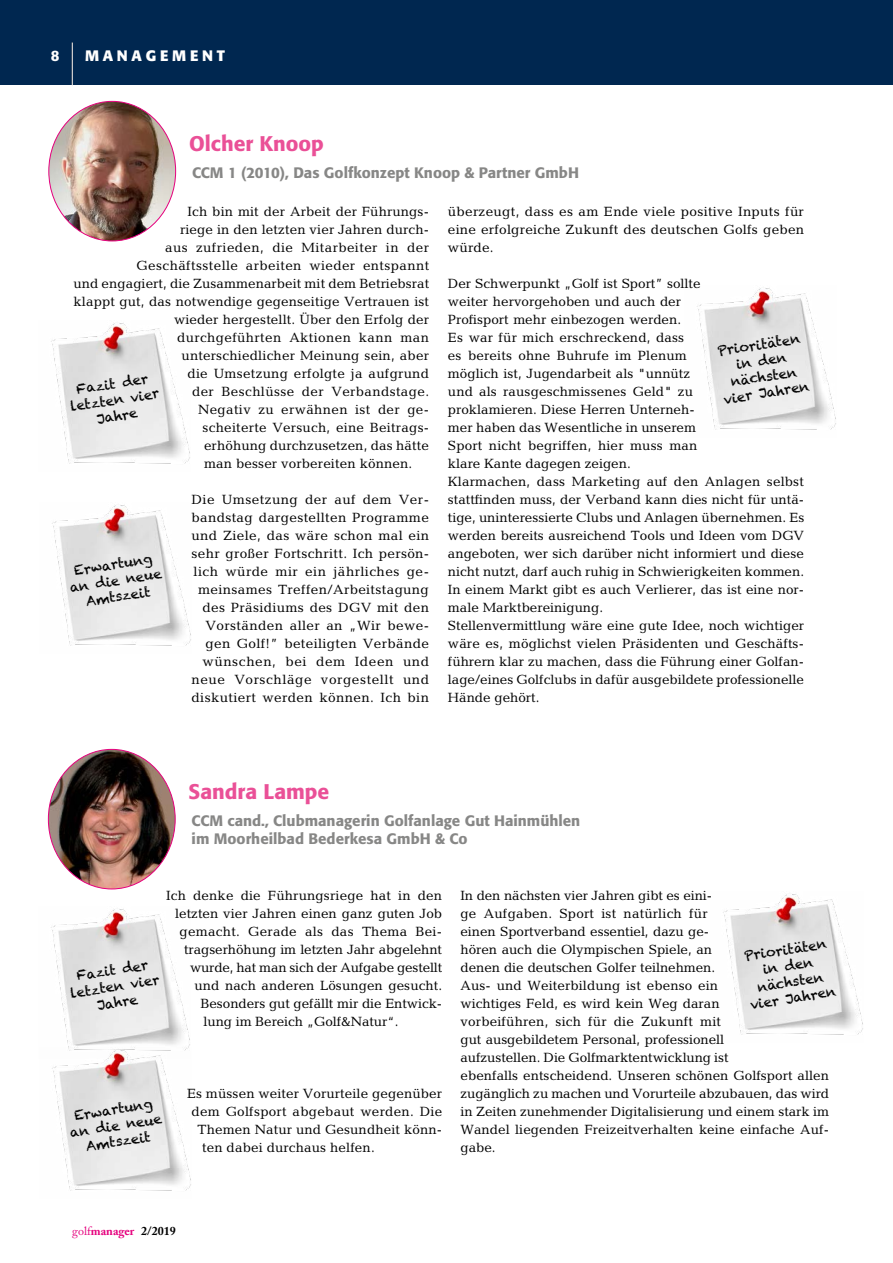
<style>
.page{position:relative;width:893px;height:1263px;background:#fff}
.page>*{position:absolute;margin:0;border:0;box-sizing:border-box;transform-origin:0 0}
.t1{font:500 21px "Formata";color:#ea5097}
.t2{font:500 15px/18px "Formata";color:#878786}
.t3{font:700 15px "Formata";letter-spacing:.25em;color:#fff}
.t4{font:500 15px "Formata";color:#fff}
.t5{font:13.5px/18px "Candida";letter-spacing:.005em;color:#000}
.t6{font:13.5px/18px "Candida";letter-spacing:.025em;color:#000;text-align:right}
.t7{font:13.5px/16.2px "Chalkduster";color:#000;text-align:center}
.t8{font:13.5px "Candida";letter-spacing:.03em;color:#000}
.t9{font:700 12px "Adobe Caslon Pro";color:#e5007d}
.s1{font-weight:400}
.s2{color:#000}
</style>
<div class="page">
<div style="left:0;top:0;width:893px;height:85px;background:#002750"></div>
<hr style="left:72px;top:43px;width:1px;height:42px;background:#fff">
<img style="left:48px;top:749px;width:127px;height:140px">
<img style="left:51px;top:909px;width:139px;height:138px">
<img style="left:52px;top:1047px;width:139px;height:144px">
<img style="left:723px;top:894px;width:140px;height:141px">
<img style="left:49px;top:101px;width:127px;height:140px">
<img style="left:51px;top:323px;width:139px;height:141px">
<img style="left:52px;top:505px;width:139px;height:141px">
<img style="left:697px;top:288px;width:139px;height:142px">
<p class="t4" style="left:51px;top:46px;width:10px">8</p>
<p class="t3" style="left:85px;top:46px;width:142px">MANAGEMENT</p>
<h1 class="t1" style="left:189px;top:131px;width:136px">Olcher Knoop</h1>
<p class="t2" style="left:192px;top:163px;width:388px">CCM 1 (2010), Das Golfkonzept Knoop &amp; Partner GmbH</p>
<p class="t5" style="left:188px;top:202px;width:243px">Ich bin mit der Arbeit der Führungs-</p>
<p class="t5" style="left:180px;top:220px;width:251px">riege in den letzten vier Jahren durch-</p>
<p class="t8" style="left:165px;top:240px;width:265px">aus zufrieden, die Mitarbeiter in der</p>
<p class="t8" style="left:137px;top:258px;width:294px">Geschäftsstelle arbeiten wieder entspannt</p>
<p class="t5" style="left:74px;top:274px;width:357px">und engagiert, die Zusammenarbeit mit dem Betriebsrat</p>
<p class="t5" style="left:74px;top:292px;width:357px">klappt gut, das notwendige gegenseitige Vertrauen ist</p>
<p class="t5" style="left:174px;top:310px;width:257px">wieder hergestellt. Über den Erfolg der</p>
<p class="t8" style="left:177px;top:330px;width:253px">durchgeführten Aktionen kann man</p>
<p class="t5" style="left:182px;top:346px;width:249px">unterschiedlicher Meinung sein, aber</p>
<p class="t5" style="left:188px;top:364px;width:243px">die Umsetzung erfolgte ja aufgrund</p>
<p class="t8" style="left:192px;top:384px;width:239px">der Beschlüsse der Verbandstage.</p>
<p class="t8" style="left:198px;top:402px;width:233px">Negativ zu erwähnen ist der ge-</p>
<p class="t5" style="left:203px;top:418px;width:228px">scheiterte Versuch, eine Beitrags-</p>
<p class="t5" style="left:204px;top:436px;width:226px">erhöhung durchzusetzen, das hätte</p>
<p class="t5" style="left:204px;top:454px;width:210px">man besser vorbereiten können.</p>
<p class="t6" style="left:192px;top:490px;width:239px">Die Umsetzung der auf dem Ver&shy;bandstag dargestellten Programme und Ziele, das wäre schon mal ein sehr großer Fortschritt. Ich persön&shy;lich würde mir ein jährliches ge&shy;meinsames Treffen/Arbeitstagung des Präsidiums des DGV mit den<br>Vorständen aller an „Wir bewe&shy;gen Golf!” beteiligten Verbände wünschen, bei dem Ideen und neue Vorschläge vorgestellt und diskutiert werden können. Ich bin</p>
<p class="t5" style="left:448px;top:202px;width:358px;text-align:justify">überzeugt, dass es am Ende viele positive Inputs für eine erfolgreiche Zukunft des deutschen Golfs geben würde.</p>
<p class="t5" style="left:448px;top:274px;width:358px">Der Schwerpunkt „Golf ist Sport” sollte<br>weiter hervorgehoben und auch der<br>Profisport mehr einbezogen werden.<br>Es war für mich erschreckend, dass<br>es bereits ohne Buhrufe im Plenum<br>möglich ist, Jugendarbeit als "unnütz<br>und als rausgeschmissenes Geld" zu<br>proklamieren. Diese Herren Unterneh-<br>mer haben das Wesentliche in unserem<br>Sport nicht begriffen, hier muss man<br>klare Kante dagegen zeigen.<br>Klarmachen, dass Marketing auf den Anlagen selbst stattfinden muss, der Verband kann dies nicht für untä&shy;tige, uninteressierte Clubs und Anlagen übernehmen. Es werden bereits ausreichend Tools und Ideen vom DGV angeboten, wer sich darüber nicht informiert und diese nicht nutzt, darf auch ruhig in Schwierigkeiten kommen.<br>In einem Markt gibt es auch Verlierer, das ist eine nor&shy;male Marktbereinigung.<br>Stellenvermittlung wäre eine gute Idee, noch wichtiger wäre es, möglichst vielen Präsidenten und Geschäfts&shy;führern klar zu machen, dass die Führung einer Golfan&shy;lage/eines Golfclubs in dafür ausgebildete professionelle Hände gehört.</p>
<p class="t7" style="left:715px;top:343px;width:88px;rotate:-9deg">Prioritäten in den nächsten vier Jahren</p>
<p class="t7" style="left:67px;top:383px;width:91px;rotate:-9deg">Fazit der letzten vier<br>Jahre</p>
<p class="t7" style="left:66px;top:564px;width:94px;rotate:-9deg">Erwartung an die neue<br>Amtszeit</p>
<h1 class="t1" style="left:189px;top:779px;width:142px">Sandra Lampe</h1>
<p class="t2" style="left:192px;top:811px;width:390px">CCM cand., Clubmanagerin Golfanlage Gut Hainmühlen im Moorheilbad Bederkesa GmbH &amp; Co</p>
<p class="t5" style="left:166px;top:886px;width:278px">Ich denke die Führungsriege hat in den</p>
<p class="t5" style="left:175px;top:904px;width:269px">letzten vier Jahren einen ganz guten Job</p>
<p class="t5" style="left:180px;top:922px;width:264px">gemacht. Gerade als das Thema Bei-</p>
<p class="t5" style="left:184px;top:940px;width:260px">tragserhöhung im letzten Jahr abgelehnt</p>
<p class="t5" style="left:190px;top:958px;width:254px">wurde, hat man sich der Aufgabe gestellt</p>
<p class="t5" style="left:195px;top:976px;width:249px">und nach anderen Lösungen gesucht.</p>
<p class="t5" style="left:201px;top:994px;width:243px">Besonders gut gefällt mir die Entwick-</p>
<p class="t5" style="left:204px;top:1012px;width:196px">lung im Bereich „Golf&amp;Natur“.</p>
<p class="t7" style="left:67px;top:969px;width:91px;rotate:-9deg">Fazit der letzten vier<br>Jahre</p>
<p class="t7" style="left:66px;top:1109px;width:94px;rotate:-9deg">Erwartung an die neue<br>Amtszeit</p>
<p class="t5" style="left:187px;top:1084px;width:257px">Es müssen weiter Vorurteile gegenüber</p>
<p class="t5" style="left:192px;top:1102px;width:252px">dem Golfsport abgebaut werden. Die</p>
<p class="t5" style="left:198px;top:1120px;width:246px">Themen Natur und Gesundheit könn-</p>
<p class="t5" style="left:202px;top:1138px;width:174px">ten dabei durchaus helfen.</p>
<p class="t5" style="left:461px;top:886px;width:370px">In den nächsten vier Jahren gibt es eini-<br>ge Aufgaben. Sport ist natürlich für<br>einen Sportverband essentiel, dazu ge-<br>hören auch die Olympischen Spiele, an<br>denen die deutschen Golfer teilnehmen.<br>Aus- und Weiterbildung ist ebenso ein<br>wichtiges Feld, es wird kein Weg daran<br>vorbeiführen, sich für die Zukunft mit<br>gut ausgebildetem Personal, professionell<br>aufzustellen. Die Golfmarktentwicklung ist<br>ebenfalls entscheidend. Unseren schönen Golfsport allen zugänglich zu machen und Vorurteile abzubauen, das wird in Zeiten zunehmender Digitalisierung und einem stark im Wandel liegenden Freizeitverhalten keine einfache Auf&shy;gabe.</p>
<p class="t7" style="left:741px;top:948px;width:88px;rotate:-9deg">Prioritäten in den nächsten vier Jahren</p>
<p class="t9" style="left:72px;top:1224px;width:105px"><span class="s1">golf</span>manager <span class="s2">2/2019</span></p>
</div>
